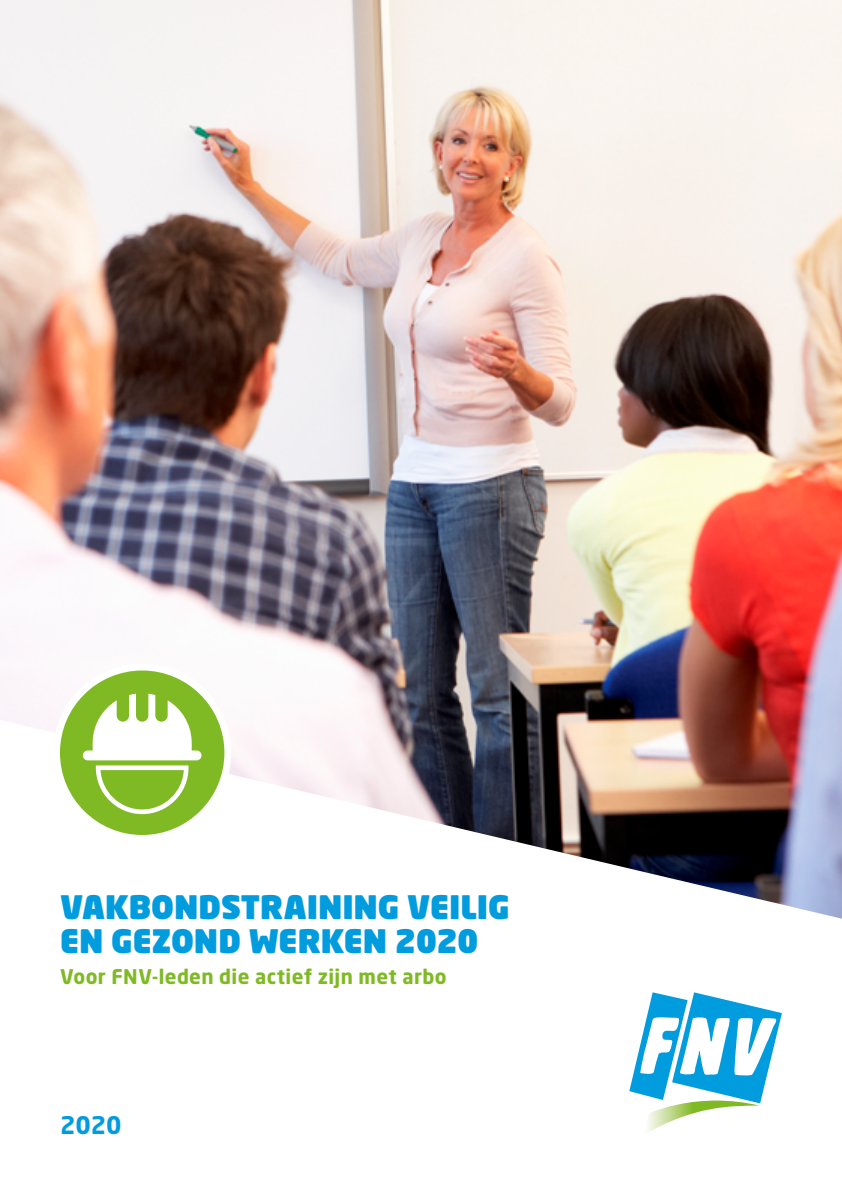
<style>
.page{position:relative;width:842px;height:1191px;background:#fff}
.page>*{position:absolute;margin:0;border:0;box-sizing:border-box;transform-origin:0 0}
.t1{font:900 32px/34px "Neo Sans Pro";letter-spacing:-.005em;color:#009cde}
.t2{font:700 24px "Neo Sans Pro";color:#009cde}
.t3{font:700 20px "Neo Sans Pro";letter-spacing:.02em;color:#7fba25}
</style>
<div class="page">
<img style="left:0;top:0;width:842px;height:918px">
<div style="left:53px;top:663px;width:178px;height:179px;background:#fff;border-radius:50%"></div>
<div style="left:60px;top:670px;width:164px;height:165px;background:#7fba25;border-radius:50%"></div>
<svg style="left:83px;top:693px;width:118px;height:121px"></svg>
<svg style="left:629px;top:992px;width:153px;height:140px"></svg>
<p class="t1" style="left:60px;top:888px;width:451px">VAKBONDSTRAINING VEILIG<br>EN GEZOND WERKEN 2020</p>
<p class="t3" style="left:60px;top:963px;width:388px">Voor FNV-leden die actief zijn met arbo</p>
<p class="t2" style="left:60px;top:1109px;width:63px">2020</p>
</div>
